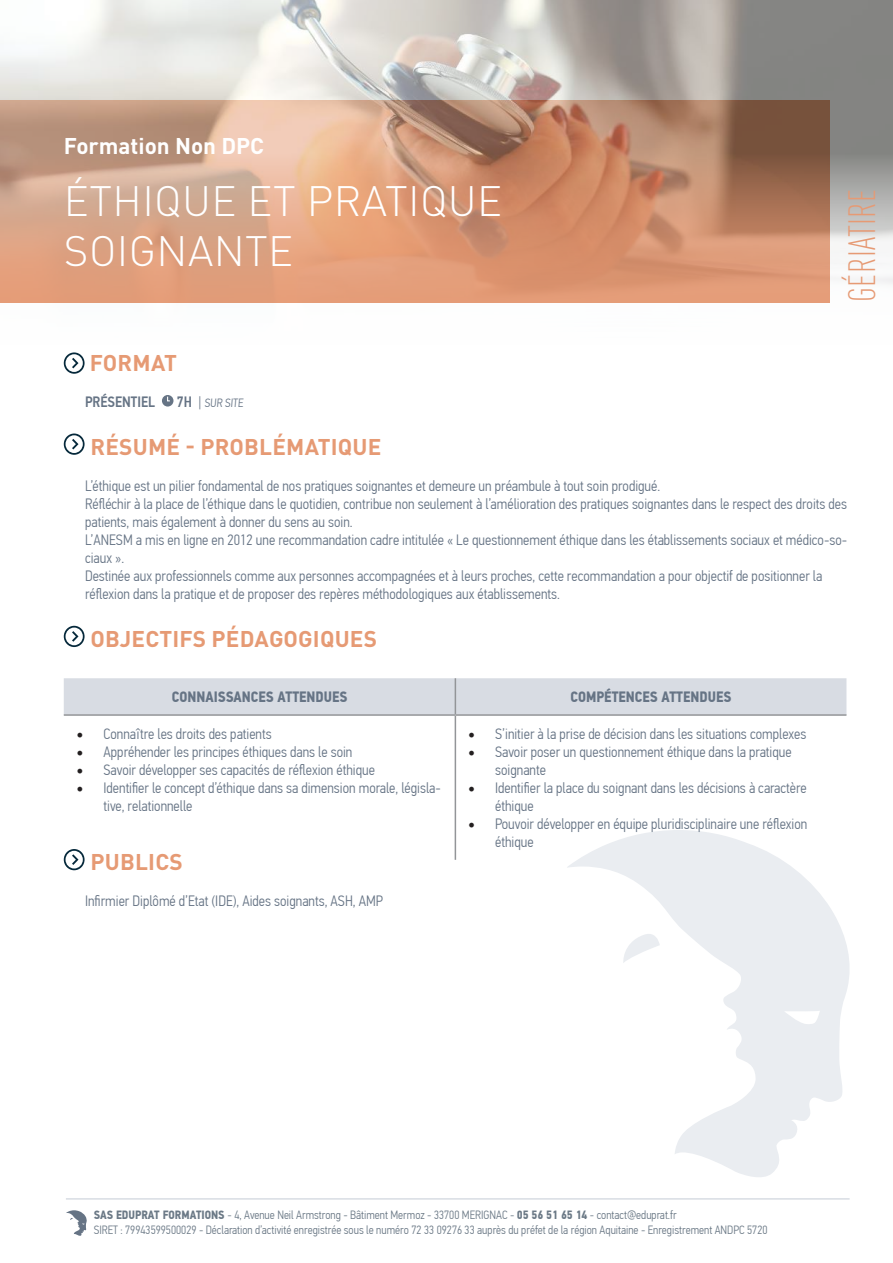
<style>
.page{position:relative;width:893px;height:1263px;background:#fff}
.page>*{position:absolute;margin:0;border:0;box-sizing:border-box;transform-origin:0 0}
.t1{font:300 42px/50.4px "DINOT";letter-spacing:.01em;color:#fff}
.t2{font:300 condensed 37.5px "DINOT";letter-spacing:.01em;color:#e69a74}
.t3{font:700 22.5px "DINOT";letter-spacing:.01em;color:#e69a74}
.t4{font:700 22.5px "DINOT";color:#fff}
.t5{font:300 15px/18px "PF Din Text Cond Pro";color:#667485}
.t6{font:700 15px "PF Din Text Cond Pro";color:#667485}
.t7{font:500 15px "PF Din Text Cond Pro";color:#667485}
.t8{font:300 12px/14.4px "PF Din Text Cond Pro";color:#6b7986}
.t9{font:300 12px "PF Din Text Cond Pro";color:#667485}
.s1{font-weight:500;font-size:15px}
.s2{font-size:15px}
.s3{font-family:"Minion Pro";font-weight:400;font-size:18px;color:#231f20}
.s4{font-weight:700}
</style>
<div class="page">
<hr style="left:66px;top:1198px;width:784px;height:1px;background:#d8dce3">
<svg style="left:66px;top:1210px;width:21px;height:26px"></svg>
<svg style="left:567px;top:830px;width:283px;height:347px"></svg>
<img style="left:0;top:0;width:893px;height:365px">
<svg style="left:64px;top:352px;width:21px;height:22px"></svg>
<div style="left:162px;top:395px;width:11px;height:11px;background:#667485;border-radius:50%"></div>
<svg style="left:167px;top:396px;width:3px;height:6px"></svg>
<svg style="left:64px;top:433px;width:21px;height:22px"></svg>
<svg style="left:64px;top:626px;width:21px;height:21px"></svg>
<svg style="left:64px;top:849px;width:21px;height:21px"></svg>
<div style="left:64px;top:678px;width:782px;height:36px;background:#d8dce3"></div>
<hr style="left:455px;top:678px;width:1px;height:36px;background:#939598">
<hr style="left:64px;top:714px;width:391px;height:2px;background:#939598">
<hr style="left:455px;top:714px;width:391px;height:2px;background:#939598">
<hr style="left:455px;top:716px;width:1px;height:144px;background:#939598">
<h3 class="t4" style="left:64px;top:131px;width:202px">Formation Non DPC</h3>
<h1 class="t1" style="left:64px;top:175px;width:440px">ÉTHIQUE ET PRATIQUE<br>SOIGNANTE</h1>
<h2 class="t2" style="left:840px;top:302px;width:115px;rotate:-90deg">GÉRIATIRE</h2>
<h3 class="t3" style="left:90px;top:348px;width:89px">FORMAT</h3>
<p class="t7" style="left:85px;top:392px;width:72px">PRÉSENTIEL</p>
<p class="t9" style="left:177px;top:396px;width:69px"><span class="s1">7H</span> <span class="s2">|</span> SUR SITE</p>
<h3 class="t3" style="left:91px;top:432px;width:292px">RÉSUMÉ - PROBLÉMATIQUE</h3>
<p class="t5" style="left:85px;top:477px;width:764px">L’éthique est un pilier fondamental de nos pratiques soignantes et demeure un préambule à tout soin prodigué.<br>Réfléchir à la place de l’éthique dans le quotidien, contribue non seulement à l’amélioration des pratiques soignantes dans le respect des droits des patients, mais également à donner du sens au soin.<br>L’ANESM a mis en ligne en 2012 une recommandation cadre intitulée « Le questionnement éthique dans les établissements sociaux et médico-so&shy;ciaux ».<br>Destinée aux professionnels comme aux personnes accompagnées et à leurs proches, cette recommandation a pour objectif de positionner la réflexion dans la pratique et de proposer des repères méthodologiques aux établissements.</p>
<h3 class="t3" style="left:91px;top:624px;width:288px">OBJECTIFS PÉDAGOGIQUES</h3>
<p class="t6" style="left:172px;top:688px;width:177px">CONNAISSANCES ATTENDUES</p>
<p class="t6" style="left:571px;top:688px;width:162px">COMPÉTENCES ATTENDUES</p>
<p class="t5" style="left:77px;top:725px;width:197px"><span class="s3">•</span> Connaître les droits des patients</p>
<p class="t5" style="left:77px;top:743px;width:277px"><span class="s3">•</span> Appréhender les principes éthiques dans le soin</p>
<p class="t5" style="left:77px;top:761px;width:300px"><span class="s3">•</span> Savoir développer ses capacités de réflexion éthique</p>
<p class="t5" style="left:104px;top:779px;width:339px;text-indent:-27px"><span class="s3">•</span> Identifier le concept d’éthique dans sa dimension morale, législa&shy;tive, relationnelle</p>
<p class="t5" style="left:468px;top:725px;width:340px"><span class="s3">•</span> S’initier à la prise de décision dans les situations complexes</p>
<p class="t5" style="left:495px;top:743px;width:298px;text-indent:-27px"><span class="s3">•</span> Savoir poser un questionnement éthique dans la pratique soignante</p>
<p class="t5" style="left:495px;top:779px;width:313px;text-indent:-27px"><span class="s3">•</span> Identifier la place du soignant dans les décisions à caractère éthique</p>
<p class="t5" style="left:495px;top:815px;width:314px;text-indent:-27px"><span class="s3">•</span> Pouvoir développer en équipe pluridisciplinaire une réflexion éthique</p>
<h3 class="t3" style="left:91px;top:847px;width:94px">PUBLICS</h3>
<p class="t5" style="left:85px;top:892px;width:299px">Infirmier Diplômé d’Etat (IDE), Aides soignants, ASH, AMP</p>
<p class="t8" style="left:94px;top:1208px;width:675px"><span class="s4">SAS EDUPRAT FORMATIONS</span> - 4, Avenue Neil Armstrong - Bâtiment Mermoz - 33700 MERIGNAC - <span class="s4">05 56 51 65 14</span> - contact@eduprat.fr<br>SIRET : 79943599500029 - Déclaration d’activité enregistrée sous le numéro 72 33 09276 33 auprès du préfet de la région Aquitaine - Enregistrement ANDPC 5720</p>
</div>
